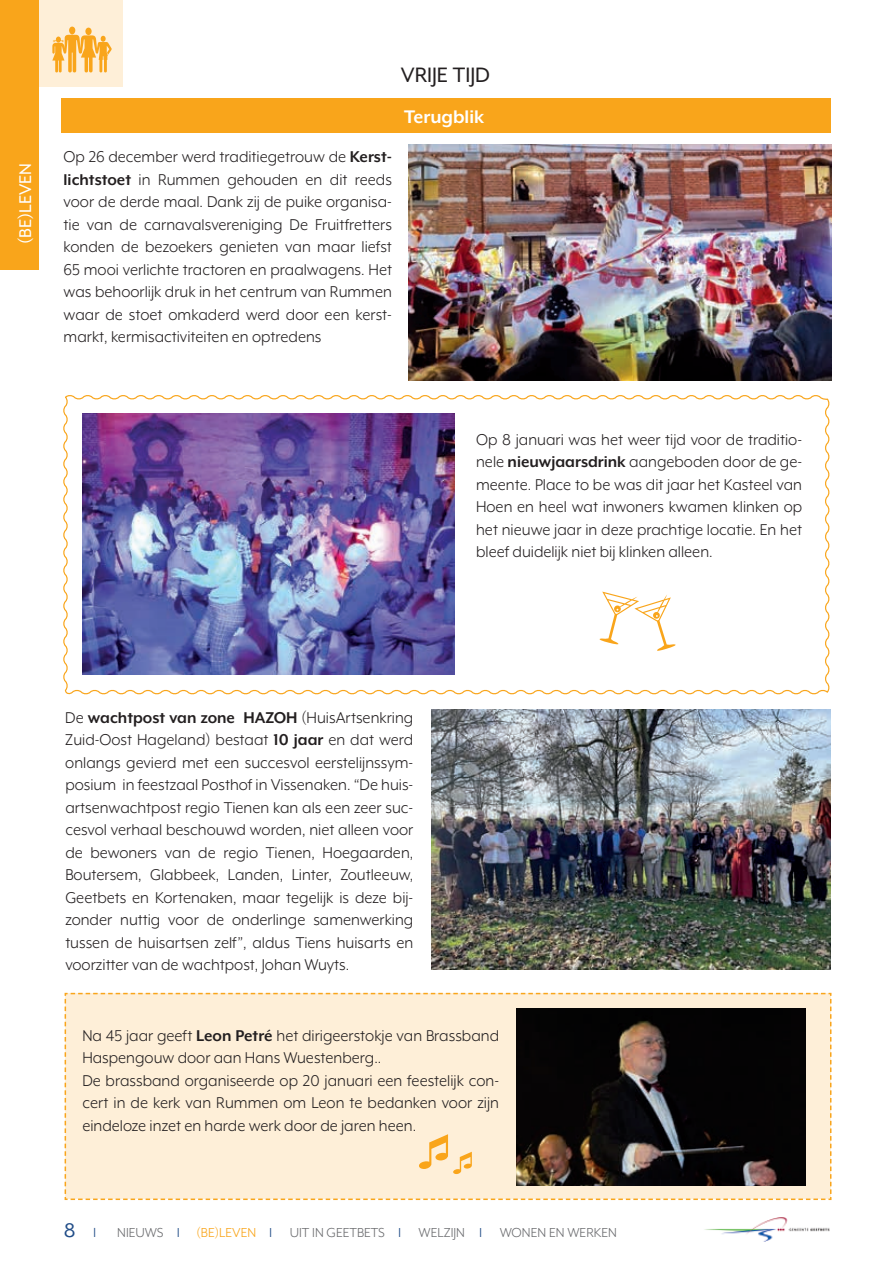
<style>
.page{position:relative;width:893px;height:1263px;background:#fff}
.page>*{position:absolute;margin:0;border:0;box-sizing:border-box;transform-origin:0 0}
.t1{font:24px "Mr Eaves XL Mod OT";color:#231f20}
.t2{font:22.5px "Mr Eaves XL Mod OT";color:#214d88}
.t3{font:700 21px "Mr Eaves XL Mod OT";color:#fff}
.t4{font:19.5px "Mr Eaves XL Mod OT";color:#fff}
.t5{font:18px/22.5px "Mr Eaves XL Mod OT";color:#231f20;text-align:justify}
.t6{font:15px "Mr Eaves XL Mod OT";color:#6c6d70}
.s1{font-weight:700}
.s2{color:#214d88}
.s3{color:#f9a51b}
</style>
<div class="page">
<div style="left:32px;top:0;width:91px;height:86px;background:#feefd8"></div>
<div style="left:0;top:0;width:38px;height:269px;background:#f9a51b"></div>
<svg style="left:52px;top:27px;width:60px;height:45px"></svg>
<img style="left:704px;top:1217px;width:126px;height:25px">
<svg style="left:63px;top:395px;width:767px;height:300px"></svg>
<div style="left:62px;top:99px;width:769px;height:34px;background:#f9a51b"></div>
<img style="left:409px;top:145px;width:422px;height:235px">
<img style="left:82px;top:414px;width:373px;height:260px">
<img style="left:431px;top:710px;width:400px;height:259px">
<svg style="left:65px;top:993px;width:766px;height:207px;background:#b3a795"></svg>
<svg style="left:599px;top:592px;width:77px;height:59px"></svg>
<p class="t4" style="left:15px;top:244px;width:82px;rotate:-90deg">(BE)LEVEN</p>
<p class="t5" style="left:64px;top:145px;width:330px">Op 26 december werd traditiegetrouw de <span class="s1">Kerst&shy;lichtstoet</span> in Rummen gehouden en dit reeds voor de derde maal. Dank zij de puike organisa&shy;tie van de carnavalsvereniging De Fruitfretters konden de bezoekers genieten van maar liefst 65 mooi verlichte tractoren en praalwagens. Het was behoorlijk druk in het centrum van Rummen waar de stoet omkaderd werd door een kerst&shy;markt, kermisactiviteiten en optredens</p>
<h1 class="t1" style="left:401px;top:62px;width:91px">VRIJE TIJD</h1>
<p class="t3" style="left:404px;top:105px;width:82px">Terugblik</p>
<p class="t5" style="left:476px;top:428px;width:328px">Op 8 januari was het weer tijd voor de traditio&shy;nele <span class="s1">nieuwjaarsdrink</span> aangeboden door de ge&shy;meente. Place to be was dit jaar het Kasteel van Hoen en heel wat inwoners kwamen klinken op het nieuwe jaar in deze prachtige locatie. En het bleef duidelijk niet bij klinken alleen.</p>
<p class="t5" style="left:65px;top:706px;width:350px">De <span class="s1">wachtpost van zone HAZOH</span> (HuisArtsenkring Zuid-Oost Hageland) bestaat <span class="s1">10 jaar</span> en dat werd onlangs gevierd met een succesvol eerstelijnssym&shy;posium in feestzaal Posthof in Vissenaken. “De huis&shy;artsenwachtpost regio Tienen kan als een zeer suc&shy;cesvol verhaal beschouwd worden, niet alleen voor de bewoners van de regio Tienen, Hoegaarden, Boutersem, Glabbeek, Landen, Linter, Zoutleeuw, Geetbets en Kortenaken, maar tegelijk is deze bij&shy;zonder nuttig voor de onderlinge samenwerking tussen de huisartsen zelf”, aldus Tiens huisarts en voorzitter van de wachtpost, Johan Wuyts.</p>
<p class="t5" style="left:82px;top:1024px;width:418px;text-align:left">Na 45 jaar geeft <span class="s1">Leon Petré</span> het dirigeerstokje van Brassband Haspengouw door aan Hans Wuestenberg..<br>De brassband organiseerde op 20 januari een feestelijk con&shy;cert in de kerk van Rummen om Leon te bedanken voor zijn eindeloze inzet en harde werk door de jaren heen.</p>
<p class="t2" style="left:64px;top:1217px;width:13px">8</p>
<p class="t6" style="left:117px;top:1224px;width:501px">NIEUWS <span class="s2">❘</span> <span class="s3">(BE)LEVEN</span> <span class="s2">❘</span> UIT IN GEETBETS <span class="s2">❘</span> WELZIJN <span class="s2">❘</span> WONEN EN WERKEN</p>
</div>
